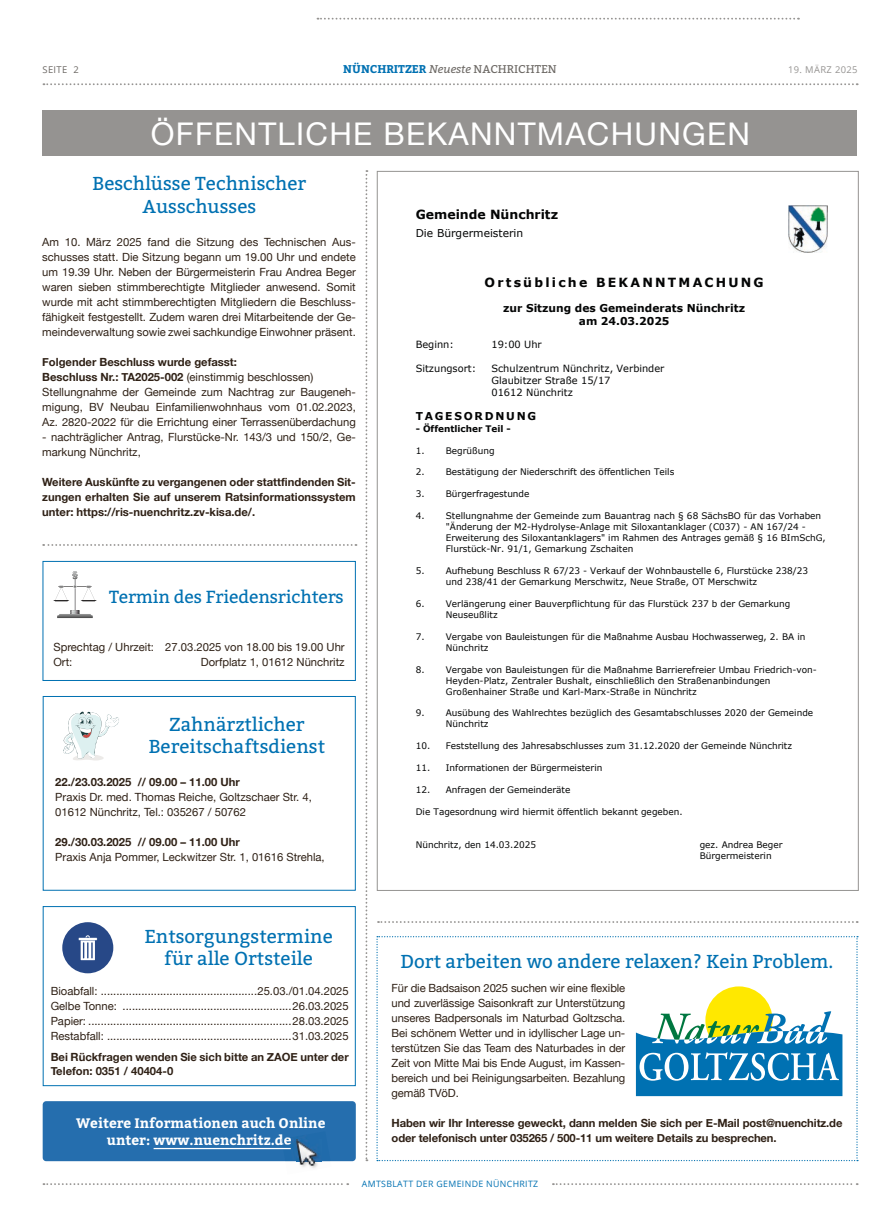
<style>
.page{position:relative;width:886px;height:1223px;background:#fff}
.page>*{position:absolute;margin:0;border:0;box-sizing:border-box;transform-origin:0 0}
.t1{font:31.25px "Helvetica Neue";letter-spacing:.04em;color:#fff}
.t2{font:18.75px/22.5px "Bitter";color:#0071b2;text-align:center}
.t3{font:17.5px "Bitter";letter-spacing:-.01em;color:#0071b2}
.t4{font:700 13.75px/16.5px "Bitter";color:#fff;text-align:center}
.t5{font:700 12.62px "Verdana";letter-spacing:.175em;color:#040505}
.t6{font:700 12.62px "Verdana";color:#040505}
.t7{font:11.25px/15px "Helvetica Neue";color:#2f2116}
.t8{font:700 11.25px/15px "Helvetica Neue";color:#2f2116}
.t9{font:700 11.25px "Bitter";color:#0071b2}
.t10{font:700 10.88px/13.1px "Verdana";color:#040505;text-align:center}
.t11{font:10.88px "Verdana";color:#040505}
.t12{font:700 10.88px "Verdana";letter-spacing:.165em;color:#040505}
.t13{font:9.88px/12px "Verdana";color:#040505}
.t14{font:9.38px "Open Sans";letter-spacing:.04em;color:#959391}
.t15{font:9.38px "Open Sans";letter-spacing:.04em;color:#6c6864}
.t16{font:9px/11px "Verdana";color:#040505}
.t17{font:700 9px "Verdana";color:#040505}
.t18{font:8.75px "Open Sans";letter-spacing:.04em;color:#0071b2}
.s1{font-weight:400;font-style:italic;color:#6c6864}
.s2{font-weight:400;color:#6c6864}
.s3{font-weight:700}
</style>
<div class="page">
<svg style="left:43px;top:83px;width:815px;height:2px"></svg>
<svg style="left:43px;top:1183px;width:305px;height:2px"></svg>
<svg style="left:553px;top:1183px;width:305px;height:2px"></svg>
<div style="left:43px;top:111px;width:814px;height:45px;background:#959391"></div>
<svg style="left:317px;top:18px;width:482px;height:2px"></svg>
<svg style="left:43px;top:544px;width:313px;height:2px"></svg>
<svg style="left:365px;top:170px;width:2px;height:991px"></svg>
<img style="left:789px;top:206px;width:39px;height:47px">
<div style="left:42px;top:561px;width:314px;height:120px;border:1px solid #0071b2"></div>
<img style="left:74px;top:601px;width:2px;height:9px">
<img style="left:57px;top:614px;width:36px;height:4px">
<svg style="left:70px;top:610px;width:10px;height:5px"></svg>
<svg style="left:53px;top:571px;width:44px;height:30px"></svg>
<div style="left:62px;top:922px;width:51px;height:51px;background:#274887;border-radius:50%"></div>
<div style="left:81px;top:939px;width:14px;height:21px;background:#fff"></div>
<hr style="left:79px;top:937px;width:18px;height:3px;background:#274887">
<svg style="left:83px;top:935px;width:10px;height:23px"></svg>
<div style="left:43px;top:906px;width:313px;height:180px;border:1px solid #0071b2"></div>
<div style="left:43px;top:696px;width:313px;height:194px;border:1px solid #0071b2"></div>
<svg style="left:63px;top:711px;width:56px;height:49px"></svg>
<svg style="left:378px;top:921px;width:480px;height:2px"></svg>
<div style="left:43px;top:1101px;width:313px;height:60px;background:#256eae;border-radius:4px"></div>
<img style="left:285px;top:1161px;width:46px;height:1px">
<img style="left:282px;top:1137px;width:16px;height:13px">
<svg style="left:281px;top:1137px;width:10px;height:7px"></svg>
<img style="left:296px;top:1139px;width:25px;height:29px">
<hr style="left:154px;top:1147px;width:137px;height:2px;background:#fff">
<svg style="left:376px;top:936px;width:482px;height:225px"></svg>
<p class="t15" style="left:43px;top:63px;width:38px">SEITE 2</p>
<p class="t9" style="left:343px;top:62px;width:215px">NÜNCHRITZER <span class="s1">Neueste</span> <span class="s2">NACHRICHTEN</span></p>
<p class="t14" style="left:788px;top:63px;width:71px">19. MÄRZ 2025</p>
<h1 class="t1" style="left:151px;top:111px;width:601px">ÖFFENTLICHE BEKANNTMACHUNGEN</h1>
<h2 class="t2" style="left:93px;top:172px;width:215px">Beschlüsse Technischer<br>Ausschusses</h2>
<p class="t7" style="left:42px;top:235px;width:315px;text-align:justify">Am 10. März 2025 fand die Sitzung des Technischen Aus&shy;schusses statt. Die Sitzung begann um 19.00 Uhr und endete um 19.39 Uhr. Neben der Bürgermeisterin Frau Andrea Beger waren sieben stimmberechtigte Mitglieder anwesend. Somit wurde mit acht stimmberechtigten Mitgliedern die Beschluss&shy;fähigkeit festgestellt. Zudem waren drei Mitarbeitende der Ge&shy;meindeverwaltung sowie zwei sachkundige Einwohner präsent.</p>
<p class="t7" style="left:42px;top:355px;width:315px"><span class="s3">Folgender Beschluss wurde gefasst:<br>Beschluss Nr.: TA2025-002</span> (einstimmig beschlossen)<br>Stellungnahme der Gemeinde zum Nachtrag zur Baugeneh&shy;migung, BV Neubau Einfamilienwohnhaus vom 01.02.2023, Az. 2820-2022 für die Errichtung einer Terrassenüberdachung</p>
<p class="t7" style="left:42px;top:430px;width:315px">- nachträglicher Antrag, Flurstücke-Nr. 143/3 und 150/2, Ge&shy;markung Nünchritz,</p>
<p class="t8" style="left:42px;top:474px;width:315px;text-align:justify">Weitere Auskünfte zu vergangenen oder stattfindenden Sit&shy;zungen erhalten Sie auf unserem Ratsinformationssystem unter: https://ris-nuenchritz.zv-kisa.de/.</p>
<h3 class="t3" style="left:109px;top:585px;width:236px">Termin des Friedensrichters</h3>
<p class="t7" style="left:53px;top:640px;width:293px">Sprechtag / Uhrzeit: 27.03.2025 von 18.00 bis 19.00 Uhr<br>Ort:</p>
<p class="t7" style="left:201px;top:655px;width:145px">Dorfplatz 1, 01612 Nünchritz</p>
<h2 class="t2" style="left:149px;top:713px;width:178px">Zahnärztlicher<br>Bereitschaftsdienst</h2>
<p class="t8" style="left:55px;top:774px;width:186px">22./23.03.2025 // 09.00 – 11.00 Uhr</p>
<p class="t7" style="left:55px;top:790px;width:258px">Praxis Dr. med. Thomas Reiche, Goltzschaer Str. 4,<br>01612 Nünchritz, Tel.: 035267 / 50762</p>
<p class="t8" style="left:55px;top:834px;width:186px">29./30.03.2025 // 09.00 – 11.00 Uhr</p>
<p class="t7" style="left:55px;top:850px;width:271px">Praxis Anja Pommer, Leckwitzer Str. 1, 01616 Strehla,</p>
<h2 class="t2" style="left:144px;top:924px;width:190px">Entsorgungstermine für alle Ortsteile</h2>
<p class="t7" style="left:51px;top:983px;width:300px;text-align:justify">Bioabfall: ..................................................25.03./01.04.2025<br>Gelbe Tonne: ......................................................26.03.2025<br>Papier: .................................................................28.03.2025<br>Restabfall: ...........................................................31.03.2025</p>
<p class="t8" style="left:51px;top:1050px;width:300px;line-height:13.8px">Bei Rückfragen wenden Sie sich bitte an ZAOE unter der<br>Telefon: 0351 / 40404-0</p>
<p class="t4" style="left:76px;top:1115px;width:251px">Weitere Informationen auch Online unter: www.nuenchritz.de</p>
<p class="t6" style="left:416px;top:207px;width:144px">Gemeinde Nünchritz</p>
<p class="t11" style="left:416px;top:227px;width:109px">Die Bürgermeisterin</p>
<p class="t5" style="left:484px;top:275px;width:281px">Ortsübliche BEKANNTMACHUNG</p>
<p class="t10" style="left:503px;top:301px;width:243px">zur Sitzung des Gemeinderats Nünchritz am 24.03.2025</p>
<p class="t13" style="left:416px;top:339px;width:40px">Beginn:</p>
<p class="t13" style="left:491px;top:339px;width:52px">19:00 Uhr</p>
<p class="t13" style="left:416px;top:363px;width:62px">Sitzungsort:</p>
<p class="t13" style="left:491px;top:363px;width:174px">Schulzentrum Nünchritz, Verbinder<br>Glaubitzer Straße 15/17<br>01612 Nünchritz</p>
<p class="t12" style="left:416px;top:410px;width:122px">TAGESORDNUNG</p>
<p class="t17" style="left:416px;top:423px;width:97px">- Öffentlicher Teil -</p>
<p class="t16" style="left:416px;top:445px;width:80px">1. Begrüßung</p>
<p class="t16" style="left:416px;top:467px;width:260px">2. Bestätigung der Niederschrift des öffentlichen Teils</p>
<p class="t16" style="left:416px;top:488px;width:115px">3. Bürgerfragestunde</p>
<p class="t16" style="left:446px;top:510px;width:381px;text-indent:-30px">4. Stellungnahme der Gemeinde zum Bauantrag nach § 68 SächsBO für das Vorhaben "Änderung der M2-Hydrolyse-Anlage mit Siloxantanklager (C037) - AN 167/24 - Erweiterung des Siloxantanklagers" im Rahmen des Antrages gemäß § 16 BImSchG, Flurstück-Nr. 91/1, Gemarkung Zschaiten</p>
<p class="t16" style="left:446px;top:565px;width:364px;text-indent:-30px">5. Aufhebung Beschluss R 67/23 - Verkauf der Wohnbaustelle 6, Flurstücke 238/23 und 238/41 der Gemarkung Merschwitz, Neue Straße, OT Merschwitz</p>
<p class="t16" style="left:446px;top:598px;width:346px;text-indent:-30px">6. Verlängerung einer Bauverpflichtung für das Flurstück 237 b der Gemarkung<br>Neuseußlitz</p>
<p class="t16" style="left:446px;top:631px;width:361px;text-indent:-30px">7. Vergabe von Bauleistungen für die Maßnahme Ausbau Hochwasserweg, 2. BA in<br>Nünchritz</p>
<p class="t16" style="left:446px;top:664px;width:372px;text-indent:-30px">8. Vergabe von Bauleistungen für die Maßnahme Barrierefreier Umbau Friedrich-von-<br>Heyden-Platz, Zentraler Bushalt, einschließlich den Straßenanbindungen<br>Großenhainer Straße und Karl-Marx-Straße in Nünchritz</p>
<p class="t16" style="left:446px;top:707px;width:369px;text-indent:-30px">9. Ausübung des Wahlrechtes bezüglich des Gesamtabschlusses 2020 der Gemeinde<br>Nünchritz</p>
<p class="t16" style="left:416px;top:740px;width:378px">10. Feststellung des Jahresabschlusses zum 31.12.2020 der Gemeinde Nünchritz</p>
<p class="t16" style="left:416px;top:762px;width:188px">11. Informationen der Bürgermeisterin</p>
<p class="t16" style="left:416px;top:784px;width:156px">12. Anfragen der Gemeinderäte</p>
<p class="t16" style="left:416px;top:806px;width:268px">Die Tagesordnung wird hiermit öffentlich bekannt gegeben.</p>
<p class="t16" style="left:416px;top:839px;width:122px">Nünchritz, den 14.03.2025</p>
<p class="t16" style="left:700px;top:839px;width:84px">gez. Andrea Beger<br>Bürgermeisterin</p>
<h2 class="t2" style="left:401px;top:950px;width:434px">Dort arbeiten wo andere relaxen? Kein Problem.</h2>
<p class="t7" style="left:392px;top:981px;width:235px;text-align:justify">Für die Badsaison 2025 suchen wir eine flexible und zuverlässige Saisonkraft zur Unterstützung unseres Badpersonals im Naturbad Goltzscha.<br>Bei schönem Wetter und in idyllischer Lage un&shy;terstützen Sie das Team des Naturbades in der Zeit von Mitte Mai bis Ende August, im Kassen&shy;bereich und bei Reinigungsarbeiten. Bezahlung gemäß TVöD.</p>
<p class="t8" style="left:392px;top:1115px;width:452px">Haben wir Ihr Interesse geweckt, dann melden Sie sich per E-Mail post@nuenchitz.de oder telefonisch unter 035265 / 500-11 um weitere Details zu besprechen.</p>
<p class="t18" style="left:362px;top:1177px;width:178px">AMTSBLATT DER GEMEINDE NÜNCHRITZ</p>
</div>
